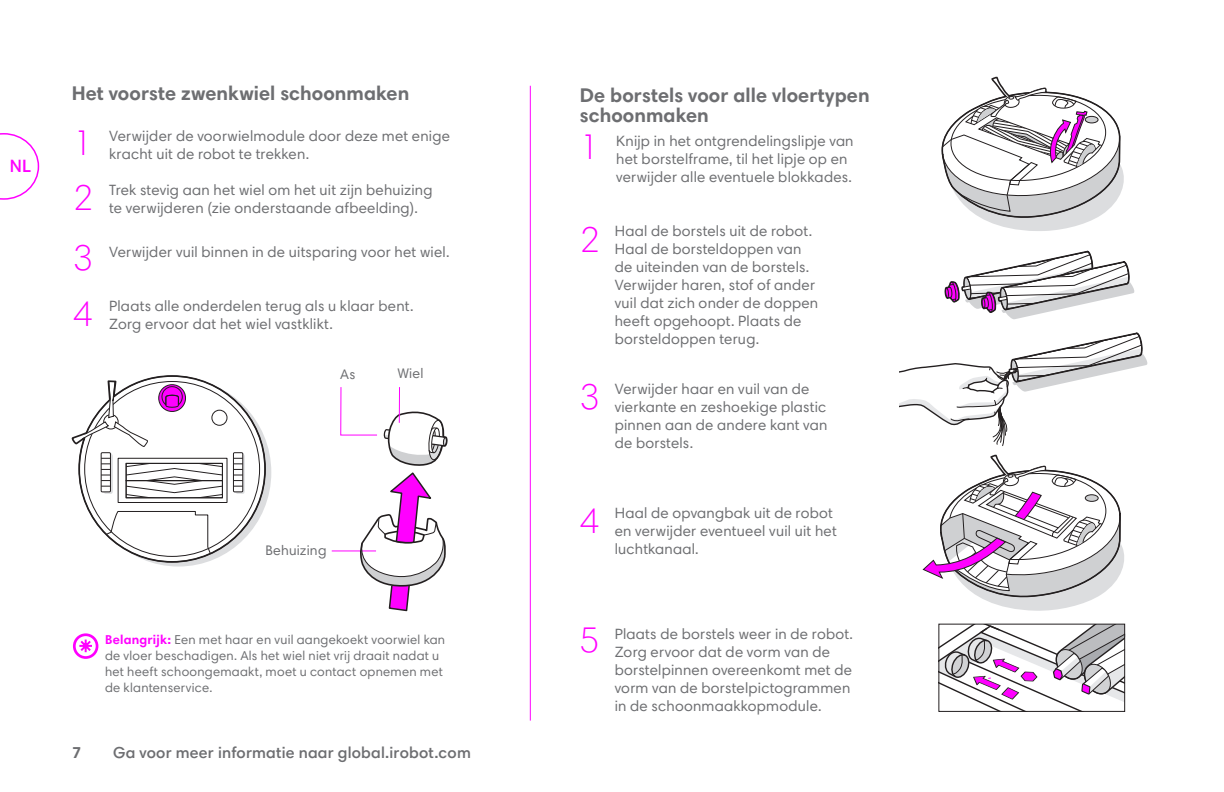
<style>
.page{position:relative;width:1224px;height:792px;background:#fff}
.page>*{position:absolute;margin:0;border:0;box-sizing:border-box;transform-origin:0 0}
.t1{font:300 36px/54.8px "Harmonia Sans Std";color:#f0f}
.t2{font:700 20px/20px "Harmonia Sans Std";letter-spacing:.005em;color:#6d6e71}
.t3{font:600 18px "Harmonia Sans Std";color:#f0f}
.t4{font:600 16px "Harmonia Sans Std";letter-spacing:.015em;color:#6d6e71}
.t5{font:700 16px "Harmonia Sans Std";color:#6d6e71}
.t6{font:15px/18px "Harmonia Sans Std";letter-spacing:.015em;color:#6d6e71}
.t7{font:14px "Harmonia Sans Std";letter-spacing:.02em;color:#6d6e71}
.t8{font:13px/16px "Harmonia Sans Std";letter-spacing:.02em;color:#6d6e71}
.s1{font-weight:700;color:#f0f}
</style>
<div class="page">
<svg style="left:0;top:133px;width:39px;height:67px"></svg>
<hr style="left:530px;top:86px;width:1px;height:635px;background:#f0f">
<svg style="left:922px;top:455px;width:202px;height:156px"></svg>
<div style="left:1085px;top:495px;width:13px;height:6px;background:#cfd0d2;border-radius:50%"></div>
<div style="left:1085px;top:494px;width:14px;height:8px;border:1px solid #231f20;border-radius:50%"></div>
<svg style="left:944px;top:250px;width:191px;height:69px"></svg>
<svg style="left:900px;top:332px;width:248px;height:114px"></svg>
<svg style="left:941px;top:76px;width:183px;height:155px"></svg>
<div style="left:1085px;top:116px;width:13px;height:7px;background:#cfd0d2;border-radius:50%"></div>
<div style="left:1085px;top:116px;width:13px;height:7px;border:1px solid #231f20;border-radius:50%"></div>
<svg style="left:939px;top:624px;width:187px;height:87px"></svg>
<svg style="left:71px;top:375px;width:196px;height:189px"></svg>
<div style="left:212px;top:410px;width:15px;height:16px;border:1px solid #231f20;border-radius:50%"></div>
<hr style="left:332px;top:550px;width:44px;height:1px;background:#f0f">
<svg style="left:340px;top:387px;width:108px;height:225px"></svg>
<div style="left:73px;top:633px;width:25px;height:26px;border:3px solid #f0f;border-radius:50%"></div>
<svg style="left:77px;top:638px;width:17px;height:16px"></svg>
<hr style="left:399px;top:387px;width:1px;height:36px;background:#f0f">
<p class="t3" style="left:10px;top:159px;width:22px">NL</p>
<h2 class="t2" style="left:72px;top:85px;width:339px">Het voorste zwenkwiel schoonmaken</h2>
<p class="t6" style="left:109px;top:129px;width:342px">Verwijder de voorwielmodule door deze met enige kracht uit de robot te trekken.</p>
<p class="t6" style="left:109px;top:183px;width:325px">Trek stevig aan het wiel om het uit zijn behuizing te verwijderen (zie onderstaande afbeelding).</p>
<p class="t6" style="left:109px;top:245px;width:342px">Verwijder vuil binnen in de uitsparing voor het wiel.</p>
<p class="t6" style="left:109px;top:299px;width:306px">Plaats alle onderdelen terug als u klaar bent.<br>Zorg ervoor dat het wiel vastklikt.</p>
<h1 class="t1" style="left:73px;top:119px;width:21px">1<br>2</h1>
<h1 class="t1" style="left:73px;top:234px;width:21px;line-height:55.4px">3<br>4</h1>
<p class="t7" style="left:340px;top:368px;width:17px">As</p>
<p class="t7" style="left:397px;top:368px;width:28px">Wiel</p>
<p class="t7" style="left:265px;top:545px;width:63px">Behuizing</p>
<p class="t8" style="left:105px;top:632px;width:342px"><span class="s1">Belangrijk:</span> Een met haar en vuil aangekoekt voorwiel kan de vloer beschadigen. Als het wiel niet vrij draait nadat u het heeft schoongemaakt, moet u contact opnemen met de klantenservice.</p>
<p class="t5" style="left:72px;top:746px;width:11px">7</p>
<p class="t4" style="left:113px;top:746px;width:359px">Ga voor meer informatie naar global.irobot.com</p>
<h2 class="t2" style="left:580px;top:87px;width:291px">De borstels voor alle vloertypen schoonmaken</h2>
<h1 class="t1" style="left:580px;top:123px;width:21px">1</h1>
<h1 class="t1" style="left:580px;top:216px;width:21px">2</h1>
<h1 class="t1" style="left:580px;top:373px;width:21px">3</h1>
<p class="t6" style="left:616px;top:133px;width:239px">Knijp in het ontgrendelingslipje van het borstelframe, til het lipje op en verwijder alle eventuele blokkades.</p>
<p class="t6" style="left:615px;top:223px;width:205px">Haal de borstels uit de robot.<br>Haal de borsteldoppen van de uiteinden van de borstels.<br>Verwijder haren, stof of ander vuil dat zich onder de doppen heeft opgehoopt. Plaats de borsteldoppen terug.</p>
<p class="t6" style="left:615px;top:381px;width:214px">Verwijder haar en vuil van de vierkante en zeshoekige plastic pinnen aan de andere kant van de borstels.</p>
<h1 class="t1" style="left:580px;top:497px;width:21px">4</h1>
<p class="t6" style="left:615px;top:506px;width:224px">Haal de opvangbak uit de robot en verwijder eventueel vuil uit het luchtkanaal.</p>
<h1 class="t1" style="left:580px;top:616px;width:21px">5</h1>
<p class="t6" style="left:615px;top:626px;width:240px">Plaats de borstels weer in de robot.<br>Zorg ervoor dat de vorm van de borstelpinnen overeenkomt met de vorm van de borstelpictogrammen in de schoonmaakkopmodule.</p>
</div>
